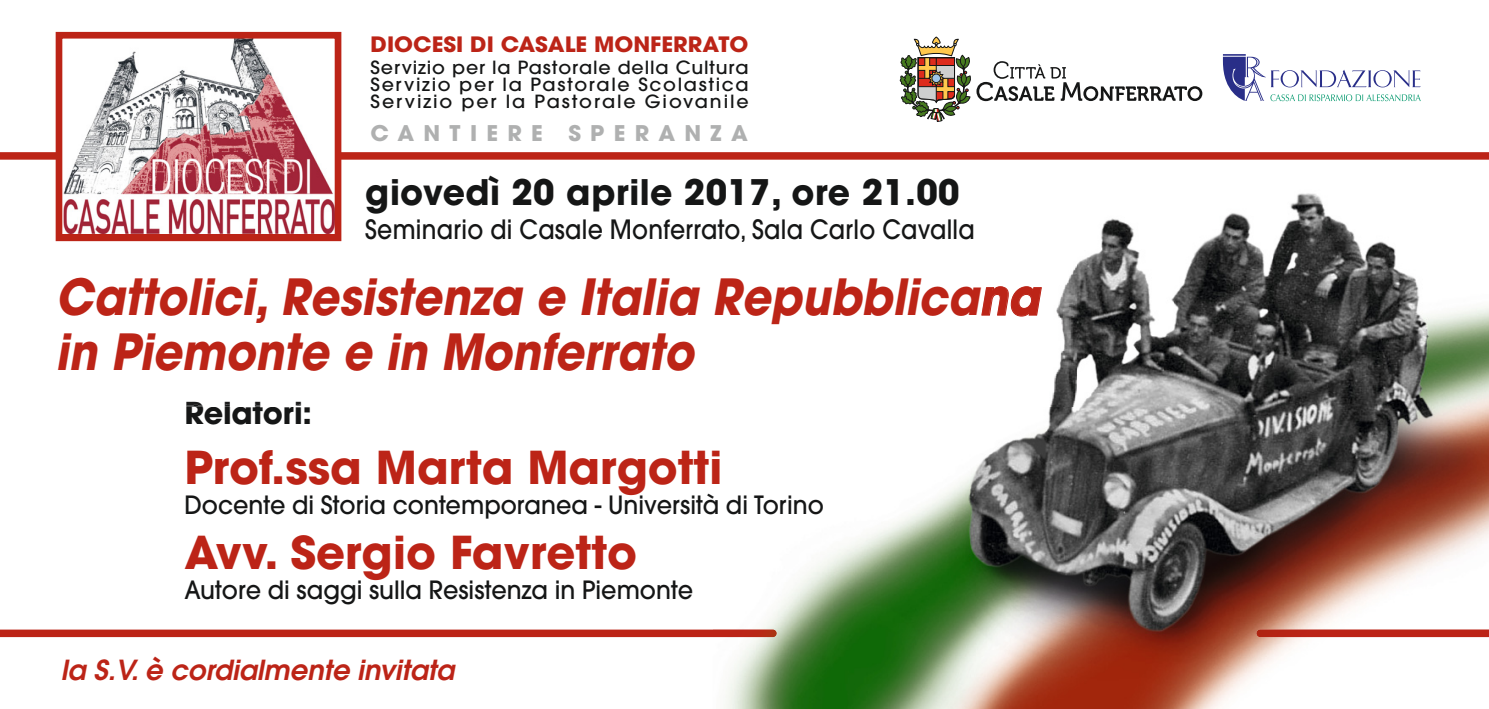
<style>
.page{position:relative;width:1489px;height:709px;background:#fff}
.page>*{position:absolute;margin:0;border:0;box-sizing:border-box;transform-origin:0 0}
.t1{font:italic 700 49.5px/55px "Avant Garde";color:#bc2417;scale:.91 1}
.t2{font:700 45px "Avant Garde";color:#bc2417}
.t3{font:700 35px "Avant Garde";letter-spacing:.01em;color:#151616}
.t4{font:700 30px "Avant Garde";color:#151616}
.t5{font:700 30px "Avant Garde";color:#1c1c1c}
.t6{font:italic 600 27.5px "Avant Garde";color:#bc2417}
.t7{font:500 26.5px "Avant Garde";letter-spacing:.01em;color:#151616;scale:.89 1}
.t8{font:500 25px "Avant Garde";color:#151616;scale:.96 1}
.t9{font:700 21.5px "Avant Garde";letter-spacing:.42em;color:#afb0b0}
.t10{font:700 21px "Avant Garde";color:#bc2417;scale:1.06 1}
.t11{font:500 18px/17px "Avant Garde";letter-spacing:.1em;color:#151616;text-align:justify;scale:1.06 1}
</style>
<div class="page">
<div style="left:0;top:152px;width:1488px;height:8px;background:#bc2417"></div>
<svg style="left:0;top:629px;width:713px;height:8px;background:#c03327"></svg>
<svg style="left:52px;top:31px;width:293px;height:211px"></svg>
<svg style="left:899px;top:36px;width:303px;height:86px"></svg>
<div style="left:931px;top:74px;width:9px;height:9px;background:#9ec5e8;border-radius:50%"></div>
<div style="left:931px;top:74px;width:9px;height:9px;border:1px solid #151616;border-radius:50%"></div>
<svg style="left:1222px;top:54px;width:198px;height:47px"></svg>
<img style="left:713px;top:193px;width:775px;height:516px">
<img style="left:713px;top:629px;width:63px;height:8px">
<img style="left:1256px;top:629px;width:232px;height:8px">
<img style="left:713px;top:193px;width:245px;height:20px">
<img style="left:713px;top:219px;width:260px;height:23px">
<img style="left:713px;top:449px;width:6px;height:44px">
<img style="left:713px;top:493px;width:110px;height:25px">
<img style="left:713px;top:243px;width:363px;height:163px">
<p class="t10" style="left:370px;top:37px;width:358px">DIOCESI DI CASALE MONFERRATO</p>
<p class="t11" style="left:370px;top:60px;width:358px">Servizio per la Pastorale della Cultura Servizio per la Pastorale Scolastica Servizio per la Pastorale Giovanile</p>
<p class="t9" style="left:370px;top:125px;width:378px">CANTIERE SPERANZA</p>
<h3 class="t3" style="left:365px;top:179px;width:595px">giovedì 20 aprile 2017, ore 21.00</h3>
<h3 class="t7" style="left:365px;top:219px;width:686px">Seminario di Casale Monferrato, Sala Carlo Cavalla</h3>
<h1 class="t1" style="left:56px;top:274px;width:1082px">Cattolici, Resistenza e Italia Repubblicana in Piemonte e in Monferrato</h1>
<h3 class="t5" style="left:184px;top:401px;width:120px">Rlt i</h3>
<h3 class="t4" style="left:204px;top:401px;width:110px">eaor:</h3>
<h2 class="t2" style="left:184px;top:450px;width:539px">Prof.ssa Marta Margotti</h2>
<h3 class="t8" style="left:184px;top:495px;width:667px">Docente di Storia contemporanea - Università di Torino</h3>
<h2 class="t2" style="left:184px;top:535px;width:454px">Avv. Sergio Favretto</h2>
<h3 class="t8" style="left:184px;top:580px;width:531px">Autore di saggi sulla Resistenza in Piemonte</h3>
<h3 class="t6" style="left:61px;top:659px;width:395px">la S.V. è cordialmente invitata</h3>
</div>
